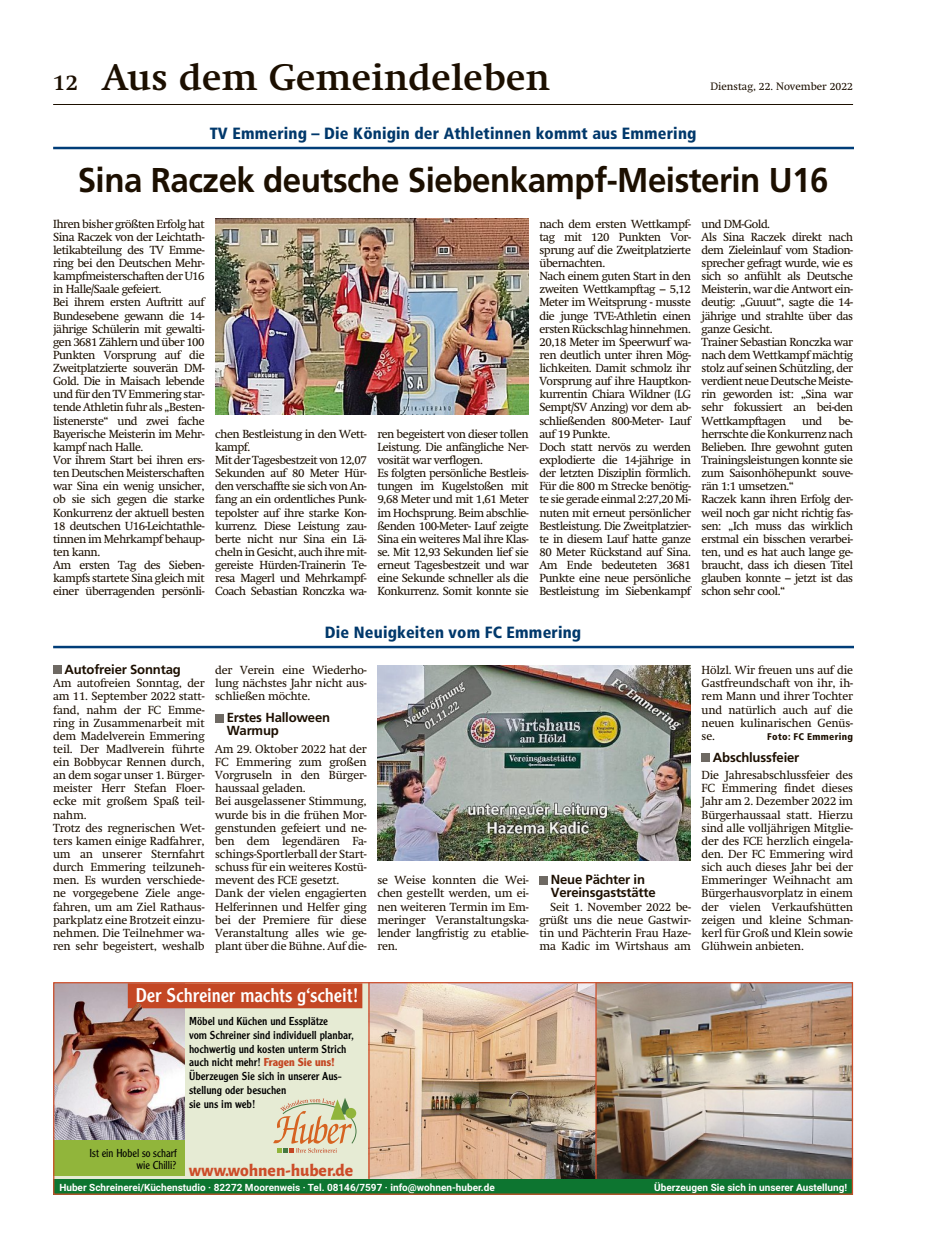
<style>
.page{position:relative;width:939px;height:1248px;background:#fff}
.page>*{position:absolute;margin:0;border:0;box-sizing:border-box;transform-origin:0 0}
.t1{font:700 36.25px "Swift";letter-spacing:.01em;color:#1c0f00}
.t2{font:700 34.38px "Frutiger";letter-spacing:-.015em;color:#1c0f00;scale:.96 1}
.t3{font:19.5px "Clearface Gothic LH";letter-spacing:-.005em;color:#fff}
.t4{font:800 17.5px "Alegreya Sans";color:#cc4d29}
.t5{font:900 condensed 16.25px "Frutiger";letter-spacing:.01em;color:#00386b}
.t6{font:700 13.12px/13.1px "Frutiger";letter-spacing:-.015em;color:#1c0f00}
.t7{font:11.62px/13.1px "Swift";letter-spacing:-.04em;color:#1c0f00}
.t8{font:11.62px/13.1px "Swift";letter-spacing:-.015em;color:#1c0f00}
.t9{font:11.25px/13.8px "Clearface Gothic LH";color:#000}
.t10{font:300 11.25px/11.9px "Clearface Gothic LH";color:#000;text-align:right}
.t11{font:10.62px "Swift";color:#1c0f00}
.t12{font:700 10px "Roboto";color:#fff}
.t13{font:900 condensed 9.75px "Frutiger";letter-spacing:.03em;color:#1c0f00}
.s1{font-size:21.25px}
.s2{font-weight:700;color:#c44724}
</style>
<div class="page">
<hr style="left:53px;top:104px;width:800px;height:1px;background:#1c0f00">
<hr style="left:53px;top:147px;width:800px;height:2px;background:#003d78">
<div style="left:702px;top:753px;width:8px;height:8px;background:#6e6963"></div>
<div style="left:215px;top:714px;width:8px;height:8px;background:#6e6963"></div>
<div style="left:53px;top:665px;width:8px;height:9px;background:#6e6963"></div>
<div style="left:539px;top:875px;width:9px;height:9px;background:#6e6963"></div>
<hr style="left:53px;top:645px;width:800px;height:3px;background:#003d78">
<img style="left:377px;top:665px;width:314px;height:195px">
<img style="left:215px;top:219px;width:314px;height:195px">
<div style="left:53px;top:983px;width:316px;height:211px;background:#e6ebd4"></div>
<svg style="left:273px;top:1098px;width:84px;height:54px"></svg>
<img style="left:55px;top:983px;width:130px;height:156px">
<div style="left:128px;top:983px;width:234px;height:25px;background:#c44724"></div>
<div style="left:53px;top:1139px;width:132px;height:36px;background:#91b53b"></div>
<img style="left:370px;top:983px;width:225px;height:196px">
<img style="left:597px;top:983px;width:254px;height:196px">
<hr style="left:595px;top:981px;width:2px;height:198px;background:#cc4d29">
<hr style="left:368px;top:981px;width:2px;height:198px;background:#cc4d29">
<div style="left:53px;top:1179px;width:800px;height:15px;background:#0d7530"></div>
<div style="left:53px;top:981px;width:800px;height:213px;border:1px solid #cc4d29"></div>
<h1 class="t1" style="left:53px;top:56px;width:498px"><span class="s1">12</span> Aus dem Gemeindeleben</h1>
<p class="t11" style="left:710px;top:83px;width:144px">Dienstag, 22. November 2022</p>
<h3 class="t5" style="left:210px;top:128px;width:488px">TV Emmering – Die Königin der Athletinnen kommt aus Emmering</h3>
<h2 class="t2" style="left:78px;top:168px;width:784px">Sina Raczek deutsche Siebenkampf-Meisterin U16</h2>
<p class="t7" style="left:702px;top:218px;width:153px">und DM-Gold.<br>Als Sina Raczek direkt nach dem Zieleinlauf vom Stadion&shy;sprecher gefragt wurde, wie es sich so anfühlt als Deutsche<br>Meisterin, war die Antwort ein&shy;deutig: „Guuut“, sagte die 14- jährige und strahlte über das ganze Gesicht.<br>Trainer Sebastian Ronczka war nach dem Wettkampf mächtig stolz auf seinen Schützling, der verdient neue Deutsche Meiste&shy;rin geworden ist: „Sina war sehr fokussiert an bei-den<br>Wettkampftagen</p>
<p class="t7" style="left:53px;top:218px;width:153px">Ihren bisher größten Erfolg hat<br>Sina Raczek von der Leichtath&shy;letikabteilung des TV Emme&shy;ring bei den Deutschen Mehr&shy;kampfmeisterschaften der U16 in Halle/Saale gefeiert.<br>Bei ihrem ersten Auftritt auf<br>Bundesebene gewann die 14- jährige Schülerin mit gewalti&shy;gen 3681 Zählern und über 100<br>Punkten Vorsprung auf die<br>Zweitplatzierte souverän DM-<br>Gold. Die in Maisach lebende und für den TV Emmering star&shy;tende Athletin fuhr als „Besten&shy;listenerste“ und zwei fache<br>Bayerische Meisterin im Mehr&shy;kampf nach Halle.<br>Vor ihrem Start bei ihren ers&shy;ten Deutschen Meisterschaften war Sina ein wenig unsicher, ob sie sich gegen die starke<br>Konkurrenz der aktuell besten<br>18 deutschen U16-Leichtathle&shy;tinnen im Mehrkampf behaup&shy;ten kann.<br>Am ersten Tag des Sieben&shy;kampfs startete Sina gleich mit einer überragenden persönli-</p>
<p class="t7" style="left:539px;top:218px;width:153px">nach dem ersten Wettkampf&shy;tag mit 120 Punkten Vor&shy;sprung auf die Zweitplatzierte übernachten.<br>Nach einem guten Start in den zweiten Wettkampftag – 5,12<br>Meter im Weitsprung - musste die junge TVE-Athletin einen ersten Rückschlag hinnehmen.<br>20,18 Meter im Speerwurf wa&shy;ren deutlich unter ihren Mög&shy;lichkeiten. Damit schmolz ihr<br>Vorsprung auf ihre Hauptkon&shy;kurrentin Chiara Wildner (LG<br>Sempt/SV Anzing) vor dem ab&shy;schließenden 800-Meter- Lauf auf 19 Punkte.<br>Doch statt nervös zu werden explodierte die 14-jährige in der letzten Disziplin förmlich.<br>Für die 800 m Strecke benötig&shy;te sie gerade einmal 2:27,20 Mi&shy;nuten mit erneut persönlicher<br>Bestleistung. Die Zweitplatzier&shy;te in diesem Lauf hatte ganze<br>80 Meter Rückstand auf Sina.<br>Am Ende bedeuteten 3681<br>Punkte eine neue persönliche<br>Bestleistung im Siebenkampf</p>
<p class="t7" style="left:702px;top:415px;width:153px;text-indent:137px">be&shy;herrschte die Konkurrenz nach<br>Belieben. Ihre gewohnt guten<br>Trainingsleistungen konnte sie zum Saisonhöhepunkt souve&shy;rän 1:1 umsetzen.“<br>Raczek kann ihren Erfolg der&shy;weil noch gar nicht richtig fas&shy;sen: „Ich muss das wirklich erstmal ein bisschen verarbei&shy;ten, und es hat auch lange ge&shy;braucht, dass ich diesen Titel glauben konnte – jetzt ist das schon sehr cool.“</p>
<p class="t7" style="left:802px;top:415px;width:22px">und</p>
<p class="t7" style="left:215px;top:428px;width:153px">chen Bestleistung in den Wett&shy;kampf.<br>Mit der Tagesbestzeit von 12,07<br>Sekunden auf 80 Meter Hür&shy;den verschaffte sie sich von An&shy;fang an ein ordentliches Punk&shy;tepolster auf ihre starke Kon&shy;kurrenz. Diese Leistung zau&shy;berte nicht nur Sina ein Lä&shy;cheln in Gesicht, auch ihre mit&shy;gereiste Hürden-Trainerin Te&shy;resa Magerl und Mehrkampf-<br>Coach Sebastian Ronczka wa-</p>
<p class="t7" style="left:377px;top:428px;width:153px">ren begeistert von dieser tollen<br>Leistung. Die anfängliche Ner&shy;vosität war verflogen.<br>Es folgten persönliche Bestleis&shy;tungen im Kugelstoßen mit<br>9,68 Meter und mit 1,61 Meter im Hochsprung. Beim abschlie&shy;ßenden 100-Meter- Lauf zeigte<br>Sina ein weiteres Mal ihre Klas&shy;se. Mit 12,93 Sekunden lief sie erneut Tagesbestzeit und war eine Sekunde schneller als die<br>Konkurrenz. Somit konnte sie</p>
<p class="t6" style="left:65px;top:664px;width:118px">Autofreier Sonntag</p>
<p class="t8" style="left:53px;top:677px;width:153px">Am autofreien Sonntag, der am 11. September 2022 statt&shy;fand, nahm der FC Emme&shy;ring in Zusammenarbeit mit dem Madelverein Emmering teil. Der Madlverein führte ein Bobbycar Rennen durch, an dem sogar unser 1. Bürger&shy;meister Herr Stefan Floer&shy;ecke mit großem Spaß teil&shy;nahm.<br>Trotz des regnerischen Wet&shy;ters kamen einige Radfahrer, um an unserer Sternfahrt durch Emmering teilzuneh&shy;men. Es wurden verschiede&shy;ne vorgegebene Ziele ange&shy;fahren, um am Ziel Rathaus&shy;parkplatz eine Brotzeit einzu&shy;nehmen. Die Teilnehmer wa&shy;ren sehr begeistert, weshalb</p>
<h3 class="t5" style="left:325px;top:626px;width:258px">Die Neuigkeiten vom FC Emmering</h3>
<p class="t7" style="left:215px;top:664px;width:153px;text-align:justify">der Verein eine Wiederho&shy;lung nächstes Jahr nicht aus&shy;schließen möchte.</p>
<p class="t6" style="left:227px;top:712px;width:105px">Erstes Halloween<br>Warmup</p>
<p class="t8" style="left:215px;top:743px;width:153px">Am 29. Oktober 2022 hat der<br>FC Emmering zum großen<br>Vorgruseln in den Bürger&shy;haussaal geladen.<br>Bei ausgelassener Stimmung, wurde bis in die frühen Mor&shy;genstunden gefeiert und ne&shy;ben dem legendären Fa&shy;schings-Sportlerball der Start&shy;schuss für ein weiteres Kostü&shy;mevent des FCE gesetzt.<br>Dank der vielen engagierten<br>Helferinnen und Helfer ging bei der Premiere für diese<br>Veranstaltung alles wie ge&shy;plant über die Bühne. Auf die-</p>
<p class="t7" style="left:377px;top:874px;width:153px;text-align:justify">se Weise konnten die Wei&shy;chen gestellt werden, um ei&shy;nen weiteren Termin im Em&shy;meringer Veranstaltungska&shy;lender langfristig zu etablie&shy;ren.</p>
<p class="t6" style="left:551px;top:874px;width:106px">Neue Pächter in<br>Vereinsgaststätte</p>
<p class="t7" style="left:539px;top:901px;width:153px;text-align:justify;text-indent:11px">Seit 1. November 2022 be&shy;grüßt uns die neue Gastwir&shy;tin und Pächterin Frau Haze&shy;ma Kadic im Wirtshaus am</p>
<p class="t7" style="left:702px;top:664px;width:153px;text-align:justify">Hölzl. Wir freuen uns auf die Gastfreundschaft von ihr, ih&shy;rem Mann und ihrer Tochter und natürlich auch auf die neuen kulinarischen Genüs&shy;se.</p>
<p class="t13" style="left:767px;top:733px;width:87px">Foto: FC Emmering</p>
<p class="t6" style="left:713px;top:751px;width:88px">Abschlussfeier</p>
<p class="t7" style="left:702px;top:769px;width:153px;text-align:justify">Die Jahresabschlussfeier des FC Emmering findet dieses Jahr am 2. Dezember 2022 im Bürgerhaussaal statt. Hierzu sind alle volljährigen Mitglie&shy;der des FCE herzlich eingela&shy;den. Der FC Emmering wird sich auch dieses Jahr bei der Emmeringer Weihnacht am Bürgerhausvorplatz in einem der vielen Verkaufshütten zeigen und kleine Schman&shy;kerl für Groß und Klein sowie Glühwein anbieten.</p>
<h3 class="t3" style="left:136px;top:988px;width:224px">Der Schreiner machts g‘scheit!</h3>
<p class="t9" style="left:189px;top:1014px;width:166px">Möbel und Küchen und Essplätze<br>vom Schreiner sind individuell planbar, hochwertig und kosten unterm Strich auch nicht mehr! <span class="s2">Fragen Sie uns!<br></span>Überzeugen Sie sich in unserer Aus&shy;stellung oder besuchen<br>sie uns im web!</p>
<p class="t10" style="left:90px;top:1146px;width:89px">Ist ein Hobel so scharf wie Chilli?</p>
<p class="t12" style="left:59px;top:1183px;width:437px">Huber Schreinerei/Küchenstudio · 82272 Moorenweis · Tel. 08146/7597 · info@wohnen-huber.de</p>
<p class="t12" style="left:654px;top:1183px;width:194px">Überzeugen Sie sich in unserer Austellung!</p>
<h3 class="t4" style="left:189px;top:1156px;width:166px">www.wohnen-huber.de</h3>
</div>
